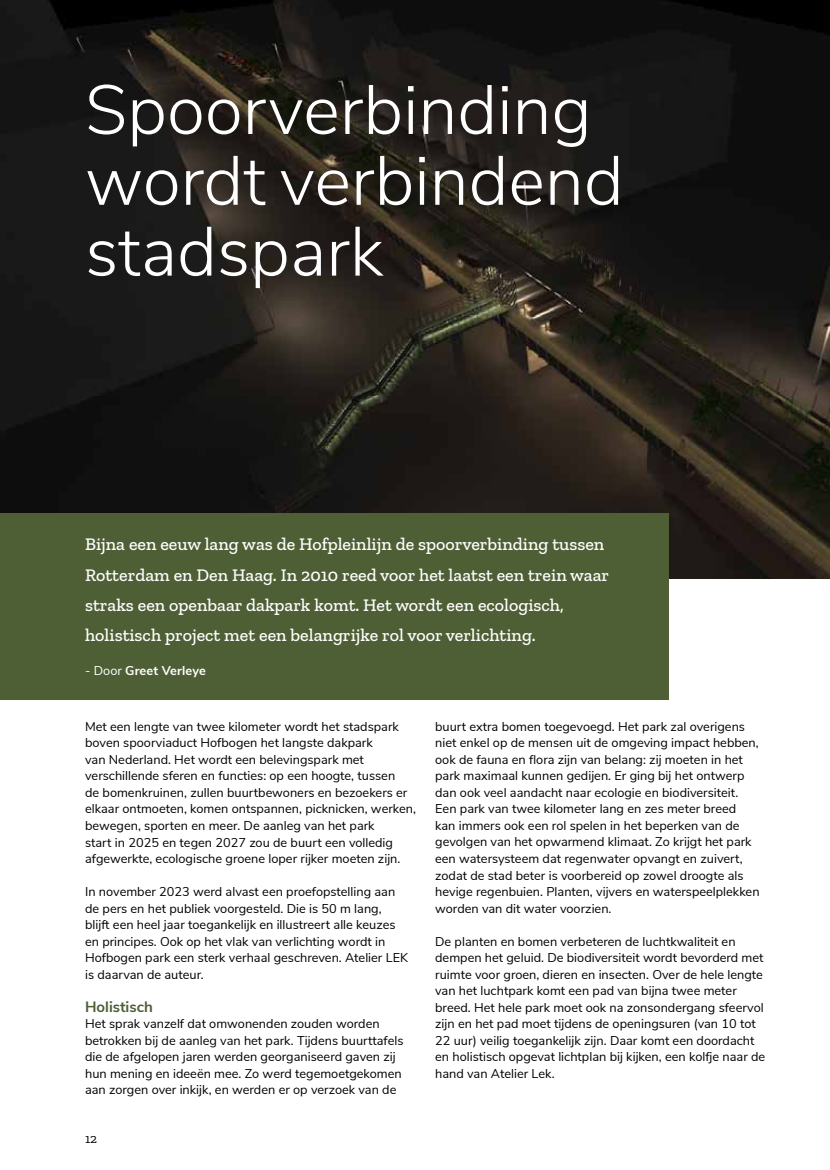
<style>
.page{position:relative;width:830px;height:1170px;background:#fff}
.page>*{position:absolute;margin:0;border:0;box-sizing:border-box;transform-origin:0 0}
.t1{font:300 69.3px/70.8px "Nunito Sans";color:#fff}
.t2{font:500 18px/30px "Zilla Slab";color:#fff}
.t3{font:700 15px "Nunito Sans";color:#4e5f35}
.t4{font:13.5px "Zilla Slab";color:#000}
.t5{font:12.75px/16.5px "Nunito Sans";color:#000}
.t6{font:700 12.75px "Nunito Sans";letter-spacing:.005em;color:#fff}
.s1{font-weight:400}
</style>
<div class="page">
<img style="left:0;top:0;width:829px;height:578px">
<div style="left:0;top:512px;width:668px;height:187px;background:#4e5f35"></div>
<h1 class="t1" style="left:85px;top:70px;width:539px">Spoorverbinding wordt verbindend stadspark</h1>
<p class="t2" style="left:85px;top:529px;width:525px">Bijna een eeuw lang was de Hofpleinlijn de spoorverbinding tussen Rotterdam en Den Haag. In 2010 reed voor het laatst een trein waar straks een openbaar dakpark komt. Het wordt een ecologisch, holistisch project met een belangrijke rol voor verlichting.</p>
<p class="t6" style="left:85px;top:661px;width:122px"><span class="s1">- Door</span> Greet Verleye</p>
<p class="t5" style="left:85px;top:717px;width:332px">Met een lengte van twee kilometer wordt het stadspark boven spoorviaduct Hofbogen het langste dakpark<br>van Nederland. Het wordt een belevingspark met verschillende sferen en functies: op een hoogte, tussen<br>de bomenkruinen, zullen buurtbewoners en bezoekers er elkaar ontmoeten, komen ontspannen, picknicken, werken, bewegen, sporten en meer. De aanleg van het park<br>start in 2025 en tegen 2027 zou de buurt een volledig afgewerkte, ecologische groene loper rijker moeten zijn.</p>
<p class="t5" style="left:85px;top:882px;width:324px">In november 2023 werd alvast een proefopstelling aan de pers en het publiek voorgesteld. Die is 50 m lang, blijft een heel jaar toegankelijk en illustreert alle keuzes en principes. Ook op het vlak van verlichting wordt in Hofbogen park een sterk verhaal geschreven. Atelier LEK is daarvan de auteur.</p>
<p class="t3" style="left:85px;top:995px;width:69px">Holistisch</p>
<p class="t5" style="left:85px;top:1014px;width:320px">Het sprak vanzelf dat omwonenden zouden worden betrokken bij de aanleg van het park. Tijdens buurttafels die de afgelopen jaren werden georganiseerd gaven zij hun mening en ideeën mee. Zo werd tegemoetgekomen aan zorgen over inkijk, en werden er op verzoek van de</p>
<p class="t4" style="left:85px;top:1130px;width:14px">12</p>
<p class="t5" style="left:435px;top:717px;width:326px">buurt extra bomen toegevoegd. Het park zal overigens niet enkel op de mensen uit de omgeving impact hebben, ook de fauna en flora zijn van belang: zij moeten in het park maximaal kunnen gedijen. Er ging bij het ontwerp dan ook veel aandacht naar ecologie en biodiversiteit.<br>Een park van twee kilometer lang en zes meter breed kan immers ook een rol spelen in het beperken van de gevolgen van het opwarmend klimaat. Zo krijgt het park een watersysteem dat regenwater opvangt en zuivert, zodat de stad beter is voorbereid op zowel droogte als hevige regenbuien. Planten, vijvers en waterspeelplekken worden van dit water voorzien.</p>
<p class="t5" style="left:435px;top:932px;width:331px">De planten en bomen verbeteren de luchtkwaliteit en dempen het geluid. De biodiversiteit wordt bevorderd met ruimte voor groen, dieren en insecten. Over de hele lengte van het luchtpark komt een pad van bijna twee meter breed. Het hele park moet ook na zonsondergang sfeervol zijn en het pad moet tijdens de openingsuren (van 10 tot 22 uur) veilig toegankelijk zijn. Daar komt een doordacht en holistisch opgevat lichtplan bij kijken, een kolfje naar de hand van Atelier Lek.</p>
</div>
